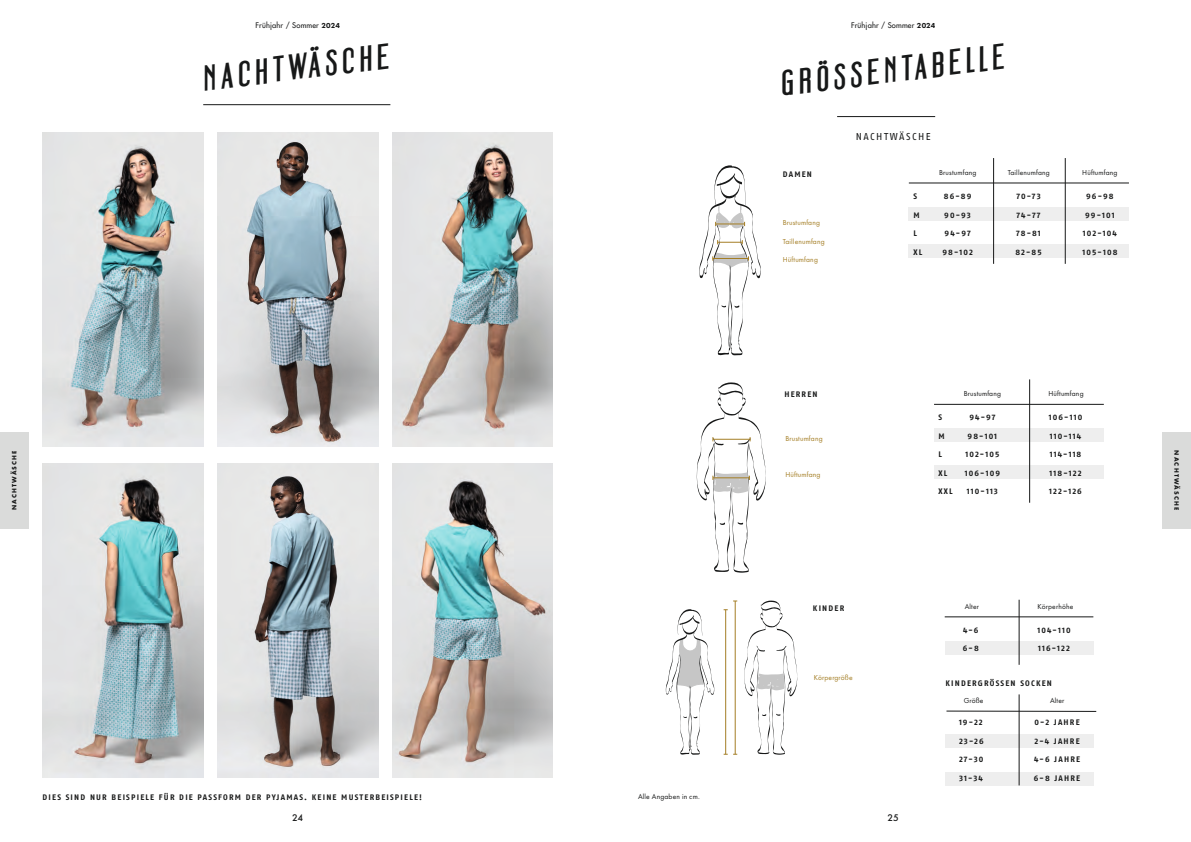
<style>
.page{position:relative;width:1191px;height:842px;background:#fff}
.page>*{position:absolute;margin:0;border:0;box-sizing:border-box;transform-origin:0 0}
.t1{font:900 32px "Mager";color:#171818}
.t2{font:10px "Fago Pro";letter-spacing:.15em;color:#171818}
.t3{font:500 10px "Futura PT";color:#171818}
.t4{font:700 8px "Fago Pro";letter-spacing:.15em;color:#171818}
.t5{font:7.5px "Futura PT";letter-spacing:.02em;color:#171818}
.t6{font:7.5px "Futura PT";letter-spacing:.02em;color:#a47e25}
.t7{font:500 7.5px "Futura Std";letter-spacing:.02em;color:#171818}
.t8{font:700 6.5px "Futura PT";letter-spacing:.19em;color:#171818}
.s1{font-family:"Futura PT";font-weight:800}
</style>
<div class="page">
<hr style="left:203px;top:104px;width:187px;height:1px;background:#171818">
<svg style="left:699px;top:165px;width:62px;height:190px"></svg>
<svg style="left:696px;top:382px;width:70px;height:191px"></svg>
<hr style="left:837px;top:116px;width:98px;height:1px;background:#171818">
<svg style="left:744px;top:601px;width:53px;height:154px"></svg>
<hr style="left:734px;top:601px;width:1px;height:153px;background:#a47e25">
<hr style="left:725px;top:610px;width:1px;height:144px;background:#a47e25">
<svg style="left:666px;top:609px;width:48px;height:146px"></svg>
<div style="left:944px;top:641px;width:149px;height:14px;background:#eee"></div>
<hr style="left:944px;top:617px;width:149px;height:1px;background:#171818">
<div style="left:934px;top:428px;width:169px;height:14px;background:#eee"></div>
<div style="left:934px;top:465px;width:169px;height:14px;background:#eee"></div>
<hr style="left:1029px;top:379px;width:1px;height:124px;background:#171818">
<hr style="left:934px;top:404px;width:169px;height:1px;background:#171818">
<div style="left:909px;top:207px;width:219px;height:14px;background:#eee"></div>
<div style="left:909px;top:244px;width:219px;height:14px;background:#eee"></div>
<hr style="left:993px;top:158px;width:1px;height:106px;background:#171818">
<hr style="left:1065px;top:158px;width:1px;height:106px;background:#171818">
<hr style="left:909px;top:183px;width:220px;height:1px;background:#171818">
<div style="left:944px;top:734px;width:149px;height:14px;background:#eee"></div>
<div style="left:944px;top:772px;width:149px;height:13px;background:#eee"></div>
<svg style="left:946px;top:710px;width:150px;height:2px"></svg>
<hr style="left:1018px;top:600px;width:1px;height:185px;background:#171818">
<div style="left:944px;top:666px;width:165px;height:27px;background:#fff"></div>
<img style="left:43px;top:133px;width:160px;height:313px">
<img style="left:392px;top:133px;width:161px;height:314px">
<img style="left:43px;top:463px;width:160px;height:315px">
<img style="left:392px;top:463px;width:161px;height:315px">
<img style="left:217px;top:133px;width:161px;height:313px">
<img style="left:217px;top:463px;width:161px;height:315px">
<div style="left:0;top:432px;width:28px;height:96px;background:#dadbda"></div>
<div style="left:1162px;top:432px;width:29px;height:96px;background:#dadbda"></div>
<p class="t7" style="left:255px;top:21px;width:86px">Frühjahr / Sommer <span class="s1">2024</span></p>
<p class="t7" style="left:851px;top:21px;width:86px">Frühjahr / Sommer <span class="s1">2024</span></p>
<h1 class="t1" style="left:199px;top:60px;width:190px;rotate:-7deg">NACHTWÄSCHE</h1>
<h1 class="t1" style="left:777px;top:66px;width:228px;rotate:-7deg">GRÖSSENTABELLE</h1>
<p class="t4" style="left:782px;top:169px;width:31px">DAMEN</p>
<p class="t6" style="left:782px;top:218px;width:39px">Brustumfang</p>
<p class="t6" style="left:782px;top:237px;width:43px">Taillenumfang</p>
<p class="t6" style="left:782px;top:255px;width:37px">Hüftumfang</p>
<p class="t2" style="left:855px;top:131px;width:76px">NACHTWÄSCHE</p>
<p class="t4" style="left:913px;top:191px;width:5px">S</p>
<p class="t4" style="left:913px;top:210px;width:8px">M</p>
<p class="t4" style="left:913px;top:228px;width:5px">L</p>
<p class="t4" style="left:913px;top:247px;width:10px">XL</p>
<p class="t5" style="left:939px;top:168px;width:39px">Brustumfang</p>
<p class="t5" style="left:1007px;top:168px;width:43px">Taillenumfang</p>
<p class="t5" style="left:1082px;top:168px;width:37px">Hüftumfang</p>
<p class="t4" style="left:944px;top:191px;width:29px">86-89</p>
<p class="t4" style="left:1016px;top:191px;width:26px">70-73</p>
<p class="t4" style="left:1086px;top:191px;width:29px">96-98</p>
<p class="t4" style="left:944px;top:210px;width:28px">90-93</p>
<p class="t4" style="left:1016px;top:210px;width:25px">74-77</p>
<p class="t4" style="left:1085px;top:210px;width:31px">99-101</p>
<p class="t4" style="left:944px;top:228px;width:27px">94-97</p>
<p class="t4" style="left:1016px;top:228px;width:26px">78-81</p>
<p class="t4" style="left:1082px;top:228px;width:36px">102-104</p>
<p class="t4" style="left:942px;top:247px;width:32px">98-102</p>
<p class="t4" style="left:1015px;top:247px;width:28px">82-85</p>
<p class="t4" style="left:1082px;top:247px;width:36px">105-108</p>
<p class="t5" style="left:963px;top:389px;width:39px">Brustumfang</p>
<p class="t5" style="left:1048px;top:389px;width:37px">Hüftumfang</p>
<p class="t4" style="left:969px;top:413px;width:27px">94-97</p>
<p class="t4" style="left:1048px;top:413px;width:35px">106-110</p>
<p class="t4" style="left:967px;top:431px;width:31px">98-101</p>
<p class="t4" style="left:1049px;top:431px;width:33px">110-114</p>
<p class="t4" style="left:965px;top:450px;width:35px">102-105</p>
<p class="t4" style="left:1049px;top:450px;width:33px">114-118</p>
<p class="t4" style="left:964px;top:468px;width:37px">106-109</p>
<p class="t4" style="left:1049px;top:468px;width:33px">118-122</p>
<p class="t4" style="left:967px;top:487px;width:33px">110-113</p>
<p class="t4" style="left:1049px;top:487px;width:34px">122-126</p>
<p class="t4" style="left:784px;top:390px;width:35px">HERREN</p>
<p class="t6" style="left:785px;top:434px;width:39px">Brustumfang</p>
<p class="t6" style="left:785px;top:470px;width:37px">Hüftumfang</p>
<p class="t4" style="left:938px;top:413px;width:5px">S</p>
<p class="t4" style="left:938px;top:431px;width:8px">M</p>
<p class="t4" style="left:938px;top:450px;width:5px">L</p>
<p class="t4" style="left:938px;top:468px;width:10px">XL</p>
<p class="t4" style="left:938px;top:487px;width:16px">XXL</p>
<p class="t8" style="left:10px;top:510px;width:62px;rotate:-90deg">NACHTWÄSCHE</p>
<p class="t8" style="left:1180px;top:450px;width:62px;rotate:90deg">NACHTWÄSCHE</p>
<p class="t4" style="left:813px;top:603px;width:33px">KINDER</p>
<p class="t4" style="left:43px;top:792px;width:381px">DIES SIND NUR BEISPIELE FÜR DIE PASSFORM DER PYJAMAS. KEINE MUSTERBEISPIELE!</p>
<p class="t5" style="left:638px;top:792px;width:63px">Alle Angaben in cm.</p>
<p class="t6" style="left:814px;top:673px;width:40px">Körpergröße</p>
<p class="t3" style="left:292px;top:812px;width:12px">24</p>
<p class="t3" style="left:887px;top:812px;width:13px">25</p>
<p class="t5" style="left:964px;top:602px;width:16px">Alter</p>
<p class="t5" style="left:1037px;top:602px;width:37px">Körperhöhe</p>
<p class="t4" style="left:963px;top:625px;width:17px">4-6</p>
<p class="t4" style="left:1037px;top:625px;width:35px">104-110</p>
<p class="t4" style="left:962px;top:644px;width:17px">6-8</p>
<p class="t4" style="left:1038px;top:644px;width:33px">116-122</p>
<p class="t4" style="left:945px;top:678px;width:108px">KINDERGRÖSSEN SOCKEN</p>
<p class="t5" style="left:963px;top:696px;width:21px">Größe</p>
<p class="t5" style="left:1050px;top:696px;width:16px">Alter</p>
<p class="t4" style="left:959px;top:718px;width:25px">19-22</p>
<p class="t4" style="left:1034px;top:718px;width:47px">0-2 JAHRE</p>
<p class="t4" style="left:959px;top:736px;width:26px">23-26</p>
<p class="t4" style="left:1034px;top:736px;width:47px">2-4 JAHRE</p>
<p class="t4" style="left:959px;top:755px;width:26px">27-30</p>
<p class="t4" style="left:1034px;top:755px;width:47px">4-6 JAHRE</p>
<p class="t4" style="left:959px;top:773px;width:26px">31-34</p>
<p class="t4" style="left:1033px;top:773px;width:48px">6-8 JAHRE</p>
</div>
